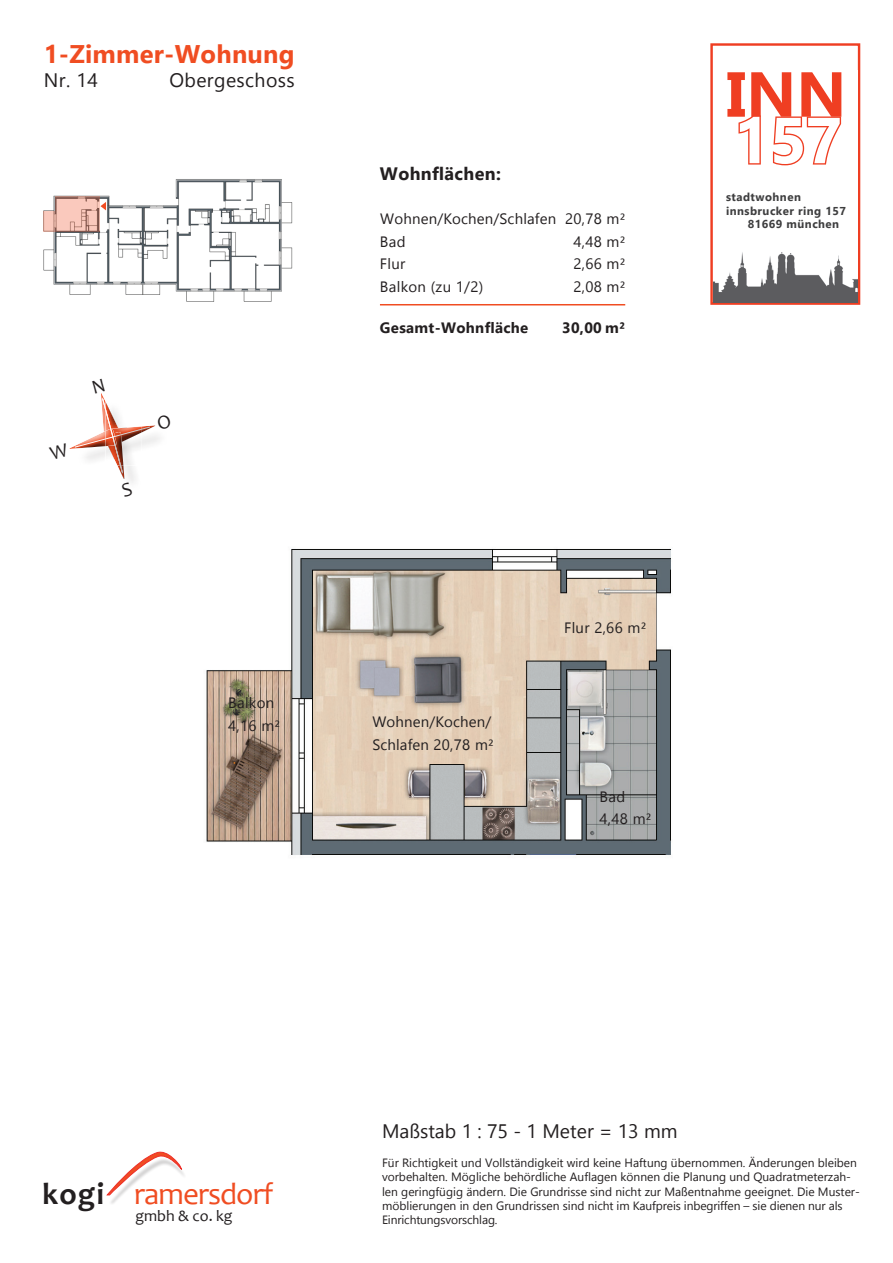
<style>
.page{position:relative;width:893px;height:1263px;background:#fff}
.page>*{position:absolute;margin:0;border:0;box-sizing:border-box;transform-origin:0 0}
.t1{font:700 64.8px "Gadugi";color:#fff}
.t2{font:700 63.45px "Gadugi";color:#ef3e22}
.t3{font:31.05px "Candara";letter-spacing:-.03em;color:#f04d22}
.t4{font:700 25.5px "Gadugi";letter-spacing:.01em;color:#f04d22}
.t5{font:19.5px "Gadugi";letter-spacing:.01em;color:#231f20}
.t6{font:700 18px "Gadugi";letter-spacing:.02em;color:#231f20}
.t7{font:16.05px "Candara";color:#231f20}
.t8{font:15px/22.5px "Gadugi";letter-spacing:.02em;color:#231f20}
.t9{font:700 15px "Gadugi";letter-spacing:.02em;color:#231f20}
.t10{font:12px/14.4px "Gadugi";color:#231f20}
.t11{font:700 11.4px "Gadugi";letter-spacing:.04em;color:#3e3e3f}
.s1{font-weight:700;color:#231f20}
</style>
<div class="page">
<img style="left:206px;top:548px;width:465px;height:307px">
<svg style="left:106px;top:1151px;width:77px;height:44px"></svg>
<hr style="left:380px;top:304px;width:245px;height:1px;background:#f04d22">
<div style="left:710px;top:43px;width:150px;height:262px;background:#fff;border:2px solid #ef3e22"></div>
<svg style="left:738px;top:115px;width:23px;height:50px"></svg>
<svg style="left:772px;top:116px;width:70px;height:50px"></svg>
<img style="left:713px;top:252px;width:144px;height:50px">
<img style="left:43px;top:179px;width:250px;height:123px">
<svg style="left:55px;top:196px;width:44px;height:36px;background:#e0b0a4"></svg>
<svg style="left:43px;top:211px;width:12px;height:21px"></svg>
<svg style="left:100px;top:202px;width:6px;height:8px"></svg>
<svg style="left:69px;top:393px;width:91px;height:90px"></svg>
<h3 class="t4" style="left:44px;top:39px;width:252px">1-Zimmer-Wohnung</h3>
<h3 class="t5" style="left:44px;top:68px;width:55px">Nr. 14</h3>
<h3 class="t5" style="left:169px;top:68px;width:127px">Obergeschoss</h3>
<h3 class="t6" style="left:380px;top:163px;width:123px">Wohnflächen:</h3>
<p class="t8" style="left:380px;top:207px;width:247px">Wohnen/Kochen/Schlafen 20,78 m²<br>Bad</p>
<p class="t8" style="left:573px;top:230px;width:53px">4,48 m²</p>
<p class="t8" style="left:380px;top:252px;width:27px">Flur</p>
<p class="t8" style="left:573px;top:252px;width:53px">2,66 m²</p>
<p class="t8" style="left:380px;top:275px;width:105px">Balkon (zu 1/2)</p>
<p class="t8" style="left:573px;top:275px;width:53px">2,08 m²</p>
<p class="t9" style="left:380px;top:319px;width:150px">Gesamt-Wohnfläche</p>
<p class="t9" style="left:562px;top:319px;width:65px">30,00 m²</p>
<h2 class="t2" style="left:726px;top:56px;width:122px">INN</h2>
<h1 class="t1" style="left:733px;top:101px;width:111px">157</h1>
<p class="t11" style="left:726px;top:190px;width:76px">stadtwohnen</p>
<p class="t11" style="left:726px;top:204px;width:121px">innsbrucker ring 157</p>
<p class="t11" style="left:748px;top:217px;width:93px">81669 münchen</p>
<p class="t8" style="left:228px;top:692px;width:53px">Balkon<br>4,16 m²</p>
<p class="t8" style="left:372px;top:711px;width:123px">Wohnen/Kochen/<br>Schlafen 20,78 m²</p>
<p class="t8" style="left:564px;top:616px;width:84px">Flur 2,66 m²</p>
<p class="t8" style="left:600px;top:785px;width:53px">Bad<br>4,48 m²</p>
<h3 class="t3" style="left:43px;top:1174px;width:232px"><span class="s1">kogi</span> ramersdorf</h3>
<h3 class="t7" style="left:135px;top:1205px;width:99px">gmbh &amp; co. kg</h3>
<h3 class="t5" style="left:382px;top:1119px;width:297px">Maßstab 1 : 75 - 1 Meter = 13 mm</h3>
<p class="t10" style="left:382px;top:1155px;width:479px">Für Richtigkeit und Vollständigkeit wird keine Haftung übernommen. Änderungen bleiben vorbehalten. Mögliche behördliche Auflagen können die Planung und Quadratmeterzah&shy;len geringfügig ändern. Die Grundrisse sind nicht zur Maßentnahme geeignet. Die Muster&shy;möblierungen in den Grundrissen sind nicht im Kaufpreis inbegriffen – sie dienen nur als Einrichtungsvorschlag.</p>
</div>
